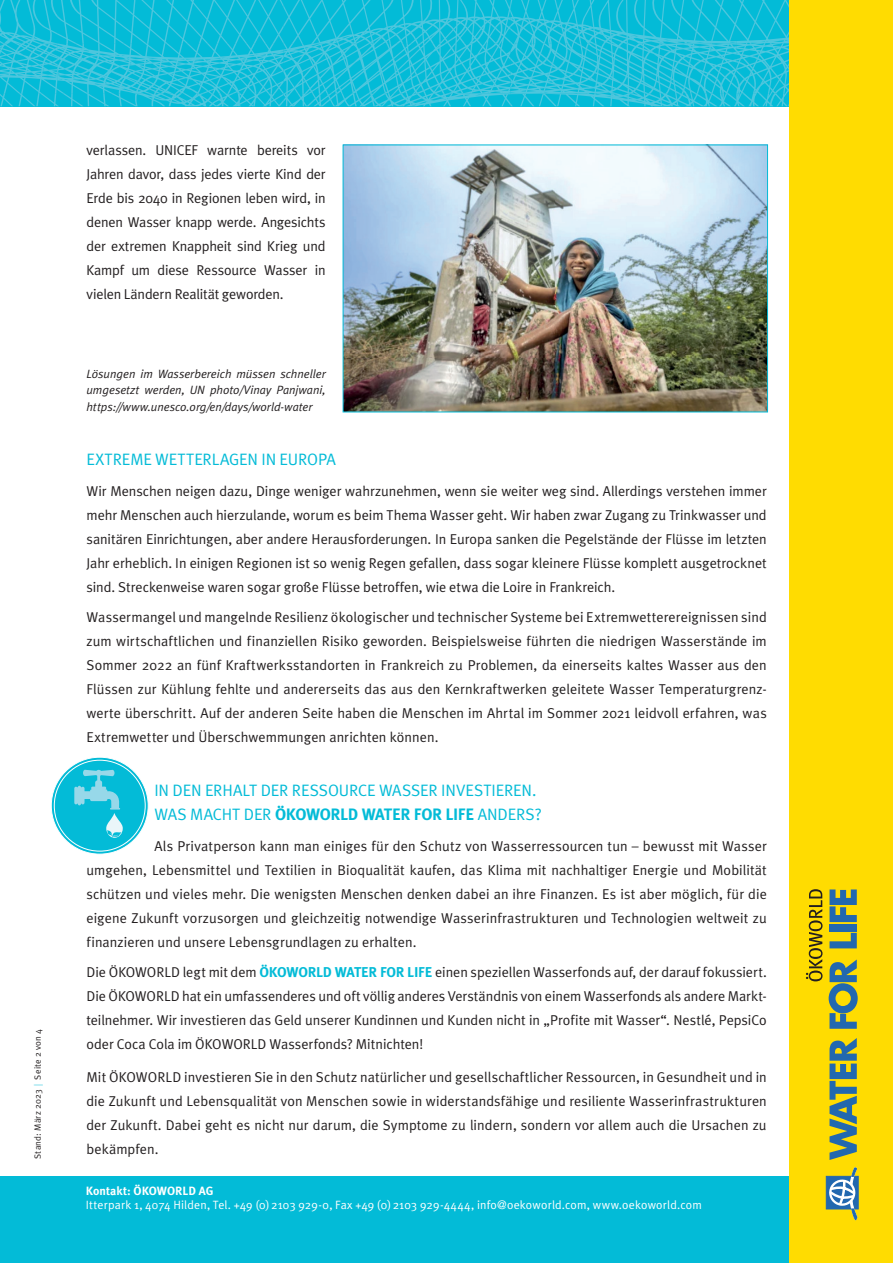
<style>
.page{position:relative;width:893px;height:1263px;background:#fff}
.page>*{position:absolute;margin:0;border:0;box-sizing:border-box;transform-origin:0 0}
.t1{font:16.5px "Meta Plus Normal";letter-spacing:-.01em;color:#03bbd7}
.t2{font:700 16.5px "Meta Plus";letter-spacing:-.025em;color:#03bbd7}
.t3{font:14.25px/24px "Meta Plus Normal";letter-spacing:.005em;color:#231f20;text-align:justify}
.t4{font:italic 12px/16.5px "Meta Plus Normal";color:#231f20;text-align:justify}
.t5{font:12px "Meta Plus Normal";letter-spacing:.01em;color:#fff}
.t6{font:700 12px "Meta Plus";letter-spacing:.005em;color:#fff}
.t7{font:9px "Meta Plus Normal";letter-spacing:.02em;color:#231f20}
.s1{font-family:"Frutiger LT Std";font-weight:300;font-stretch:condensed;color:#03bbd7}
.s2{font-family:"Meta Plus Normal";font-weight:400}
.s3{font-family:"Meta Plus";font-weight:700;color:#03bbd7}
</style>
<div class="page">
<div style="left:0;top:1176px;width:893px;height:87px;background:#03bbd7"></div>
<svg style="left:0;top:0;width:789px;height:107px;background:#1abed8"></svg>
<img style="left:345px;top:147px;width:421px;height:263px">
<svg style="left:51px;top:757px;width:97px;height:97px"></svg>
<div style="left:54px;top:760px;width:91px;height:91px;background:#03bbd7;border-radius:50%"></div>
<svg style="left:74px;top:770px;width:49px;height:68px"></svg>
<div style="left:789px;top:0;width:104px;height:1263px;background:#ffdc01"></div>
<svg style="left:829px;top:1038px;width:28px;height:122px"></svg>
<svg style="left:829px;top:959px;width:29px;height:70px"></svg>
<svg style="left:829px;top:933px;width:28px;height:15px"></svg>
<div style="left:829px;top:925px;width:28px;height:7px;background:#2268af"></div>
<svg style="left:829px;top:889px;width:28px;height:33px"></svg>
<svg style="left:806px;top:889px;width:16px;height:92px"></svg>
<svg style="left:826px;top:1176px;width:32px;height:33px"></svg>
<svg style="left:827px;top:1167px;width:30px;height:53px"></svg>
<p class="t7" style="left:32px;top:1159px;width:131px;rotate:-90deg">Stand: März 2023 <span class="s1">|</span> Seite 2 von 4</p>
<p class="t3" style="left:86px;top:138px;width:241px">verlassen. UNICEF warnte bereits vor Jahren davor, dass jedes vierte Kind der Erde bis 2040 in Regionen leben wird, in denen Wasser knapp werde. Angesichts der extremen Knappheit sind Krieg und Kampf um diese Ressource Wasser in vielen Ländern Realität geworden.</p>
<p class="t4" style="left:86px;top:365px;width:241px">Lösungen im Wasserbereich müssen schneller umgesetzt werden, UN photo/Vinay Panjwani, https://www.unesco.org/en/days/world-water</p>
<p class="t1" style="left:86px;top:450px;width:251px">EXTREME WETTERLAGEN IN EUROPA</p>
<p class="t3" style="left:86px;top:478px;width:682px">Wir Menschen neigen dazu, Dinge weniger wahrzunehmen, wenn sie weiter weg sind. Allerdings verstehen immer mehr Menschen auch hierzulande, worum es beim Thema Wasser geht. Wir haben zwar Zugang zu Trinkwasser und sanitären Einrichtungen, aber andere Herausforderungen. In Europa sanken die Pegelstände der Flüsse im letzten Jahr erheblich. In einigen Regionen ist so wenig Regen gefallen, dass sogar kleinere Flüsse komplett ausgetrocknet sind. Streckenweise waren sogar große Flüsse betroffen, wie etwa die Loire in Frankreich.</p>
<p class="t3" style="left:86px;top:605px;width:682px">Wassermangel und mangelnde Resilienz ökologischer und technischer Systeme bei Extremwetterereignissen sind zum wirtschaftlichen und finanziellen Risiko geworden. Beispielsweise führten die niedrigen Wasserstände im Sommer 2022 an fünf Kraftwerksstandorten in Frankreich zu Problemen, da einerseits kaltes Wasser aus den Flüssen zur Kühlung fehlte und andererseits das aus den Kernkraftwerken geleitete Wasser Temperaturgrenz&shy;werte überschritt. Auf der anderen Seite haben die Menschen im Ahrtal im Sommer 2021 leidvoll erfahren, was Extremwetter und Überschwemmungen anrichten können.</p>
<p class="t1" style="left:154px;top:781px;width:383px">IN DEN ERHALT DER RESSOURCE WASSER INVESTIEREN.</p>
<p class="t2" style="left:154px;top:805px;width:389px"><span class="s2">WAS MACHT DER</span> ÖKOWORLD WATER FOR LIFE <span class="s2">ANDERS?</span></p>
<p class="t3" style="left:86px;top:834px;width:682px;text-indent:68px">Als Privatperson kann man einiges für den Schutz von Wasserressourcen tun – bewusst mit Wasser umgehen, Lebensmittel und Textilien in Bioqualität kaufen, das Klima mit nachhaltiger Energie und Mobilität schützen und vieles mehr. Die wenigsten Menschen denken dabei an ihre Finanzen. Es ist aber möglich, für die eigene Zukunft vorzusorgen und gleichzeitig notwendige Wasserinfrastrukturen und Technologien weltweit zu finanzieren und unsere Lebensgrundlagen zu erhalten.</p>
<p class="t3" style="left:86px;top:960px;width:682px">Die ÖKOWORLD legt mit dem <span class="s3">ÖKOWORLD WATER FOR LIFE</span> einen speziellen Wasserfonds auf, der darauf fokussiert.<br>Die ÖKOWORLD hat ein umfassenderes und oft völlig anderes Verständnis von einem Wasserfonds als andere Markt&shy;teilnehmer. Wir investieren das Geld unserer Kundinnen und Kunden nicht in „Profite mit Wasser“. Nestlé, PepsiCo oder Coca Cola im ÖKOWORLD Wasserfonds? Mitnichten!</p>
<p class="t3" style="left:86px;top:1065px;width:682px">Mit ÖKOWORLD investieren Sie in den Schutz natürlicher und gesellschaftlicher Ressourcen, in Gesundheit und in die Zukunft und Lebensqualität von Menschen sowie in widerstandsfähige und resiliente Wasserinfrastrukturen der Zukunft. Dabei geht es nicht nur darum, die Symptome zu lindern, sondern vor allem auch die Ursachen zu bekämpfen.</p>
<p class="t6" style="left:86px;top:1184px;width:129px">Kontakt: ÖKOWORLD AG</p>
<p class="t5" style="left:86px;top:1198px;width:617px">Itterpark 1, 4074 Hilden, Tel. +49 (0) 2103 929-0, Fax +49 (0) 2103 929-4444, info@oekoworld.com, www.oekoworld.com</p>
</div>
